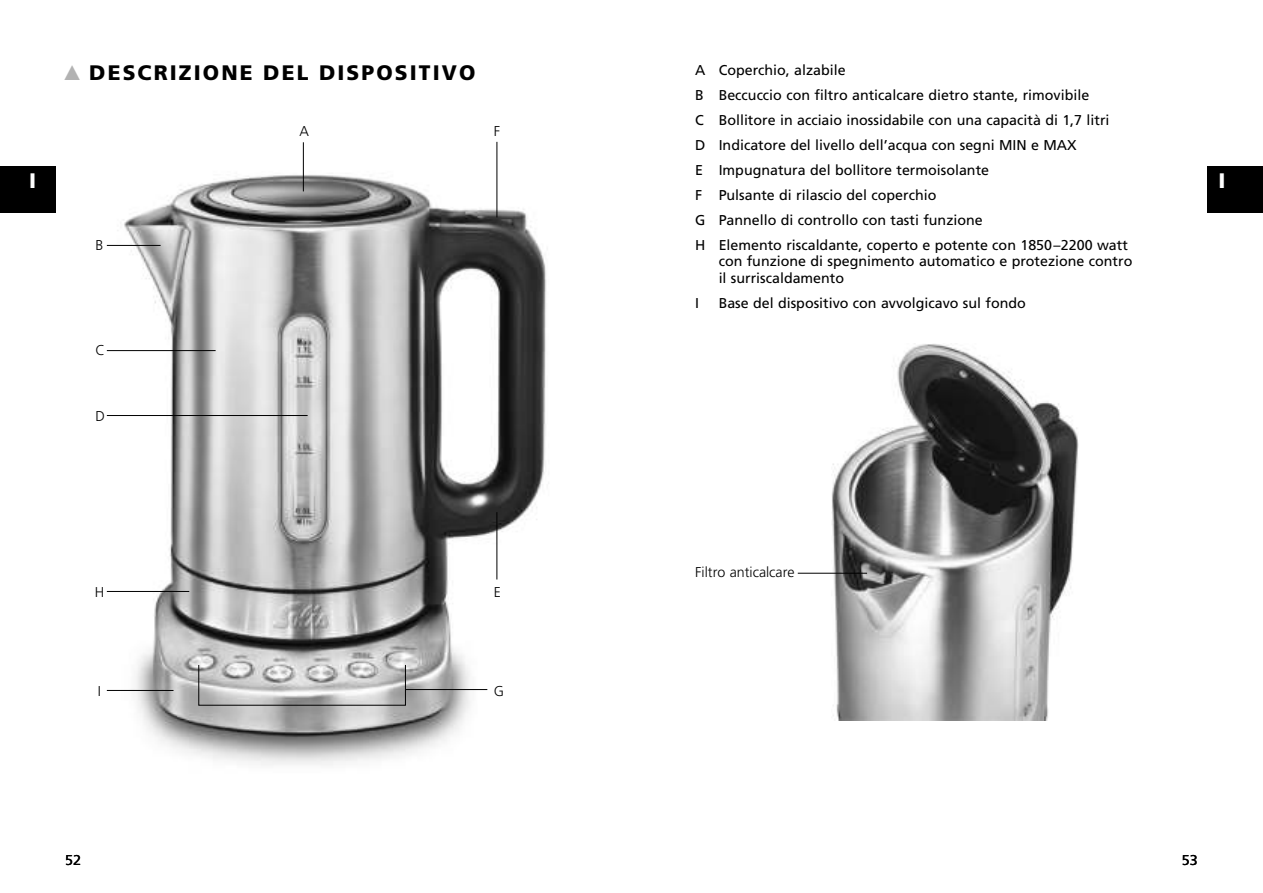
<style>
.page{position:relative;width:1263px;height:893px;background:#fff}
.page>*{position:absolute;margin:0;border:0;box-sizing:border-box;transform-origin:0 0}
.t1{font:900 21px "Frutiger";letter-spacing:.1em;color:#000}
.t2{font:900 21px "Frutiger";color:#fff}
.t3{font:14.25px/25px "Frutiger";color:#000}
.t4{font:300 14.25px "Frutiger";color:#000}
.s1{color:#b2b2b2}
</style>
<div class="page">
<div style="left:0;top:166px;width:55px;height:47px;background:#000"></div>
<div style="left:1208px;top:166px;width:55px;height:47px;background:#000"></div>
<img style="left:107px;top:161px;width:440px;height:604px">
<hr style="left:303px;top:142px;width:1px;height:49px;background:#000">
<hr style="left:107px;top:350px;width:109px;height:1px;background:#000">
<hr style="left:107px;top:245px;width:54px;height:1px;background:#000">
<hr style="left:107px;top:415px;width:201px;height:1px;background:#000">
<hr style="left:107px;top:591px;width:82px;height:1px;background:#000">
<hr style="left:107px;top:690px;width:66px;height:1px;background:#000">
<hr style="left:406px;top:689px;width:81px;height:1px;background:#000">
<hr style="left:497px;top:512px;width:1px;height:67px;background:#000">
<hr style="left:497px;top:142px;width:1px;height:75px;background:#000">
<img style="left:831px;top:343px;width:247px;height:378px">
<hr style="left:798px;top:573px;width:69px;height:1px;background:#000">
<p class="t3" style="left:695px;top:58px;width:434px">A Coperchio, alzabile<br>B Beccuccio con filtro anticalcare dietro stante, rimovibile<br>C Bollitore in acciaio inossidabile con una capacità di 1,7 litri<br>D Indicatore del livello dell’acqua con segni MIN e MAX<br>E Impugnatura del bollitore termoisolante<br>F Pulsante di rilascio del coperchio<br>G Pannello di controllo con tasti funzione<br>H Elemento riscaldante, coperto e potente con 1850–2200 watt</p>
<p class="t3" style="left:719px;top:254px;width:415px;line-height:16.5px">con funzione di spegnimento automatico e protezione contro il surriscaldamento</p>
<p class="t3" style="left:695px;top:291px;width:5px">I</p>
<p class="t3" style="left:719px;top:291px;width:309px">Base del dispositivo con avvolgicavo sul fondo</p>
<h1 class="t1" style="left:64px;top:62px;width:413px"><span class="s1">▲</span> DESCRIZIONE DEL DISPOSITIVO</h1>
<p class="t4" style="left:494px;top:123px;width:8px">F</p>
<p class="t4" style="left:300px;top:123px;width:11px">A</p>
<h1 class="t2" style="left:29px;top:170px;width:9px">I</h1>
<h1 class="t2" style="left:1218px;top:170px;width:9px">I</h1>
<p class="t4" style="left:96px;top:238px;width:9px">B</p>
<p class="t4" style="left:96px;top:343px;width:11px">C</p>
<p class="t4" style="left:96px;top:409px;width:11px">D</p>
<p class="t4" style="left:95px;top:585px;width:11px">H</p>
<p class="t4" style="left:98px;top:683px;width:5px">I</p>
<p class="t3" style="left:65px;top:848px;width:17px">52</p>
<p class="t4" style="left:494px;top:585px;width:9px">E</p>
<p class="t4" style="left:494px;top:683px;width:12px">G</p>
<p class="t4" style="left:695px;top:564px;width:101px">Filtro anticalcare</p>
<p class="t3" style="left:1182px;top:848px;width:17px">53</p>
</div>
